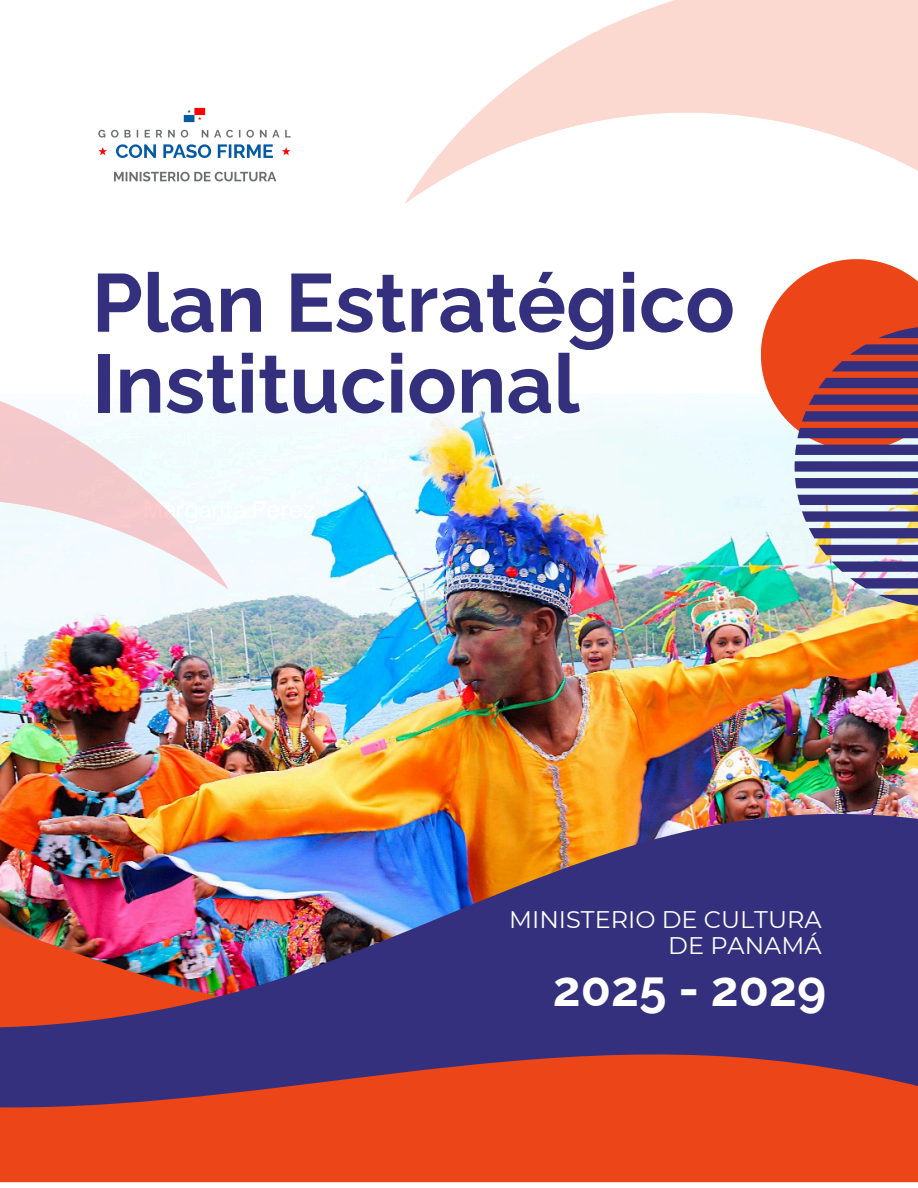
<style>
.page{position:relative;width:918px;height:1188px;background:#fff}
.page>*{position:absolute;margin:0;border:0;box-sizing:border-box;transform-origin:0 0}
.t1{font:700 82.05px/80.8px "Raleway";color:#34307e}
.t2{font:700 49.5px "Raleway";color:#fff}
.t3{font:24px/25.8px "Montserrat";color:#fff;text-align:right}
</style>
<div class="page">
<img style="left:0;top:468px;width:918px;height:340px">
<div style="left:0;top:1119px;width:918px;height:63px;background:#eb4518"></div>
<img style="left:0;top:808px;width:918px;height:311px">
<svg style="left:598px;top:0;width:320px;height:31px;background:#fbddd5"></svg>
<svg style="left:406px;top:31px;width:512px;height:172px"></svg>
<img style="left:98px;top:107px;width:193px;height:75px">
<svg style="left:0;top:401px;width:36px;height:16px"></svg>
<svg style="left:0;top:417px;width:228px;height:172px"></svg>
<svg style="left:761px;top:259px;width:157px;height:196px;background:#c05a51"></svg>
<svg style="left:878px;top:595px;width:40px;height:12px"></svg>
<svg style="left:850px;top:578px;width:68px;height:11px"></svg>
<svg style="left:832px;top:562px;width:86px;height:10px"></svg>
<svg style="left:818px;top:545px;width:100px;height:10px"></svg>
<svg style="left:809px;top:528px;width:109px;height:10px"></svg>
<svg style="left:802px;top:511px;width:116px;height:11px"></svg>
<svg style="left:797px;top:495px;width:121px;height:10px"></svg>
<svg style="left:795px;top:478px;width:123px;height:10px"></svg>
<svg style="left:795px;top:461px;width:123px;height:11px"></svg>
<p class="t1" style="left:92px;top:262px;width:645px">Plan Estratégico<br>Institucional</p>
<p class="t3" style="left:509px;top:907px;width:314px">MINISTERIO DE CULTURA<br>DE PANAMÁ</p>
<p class="t2" style="left:553px;top:959px;width:275px">2025 - 2029</p>
</div>
